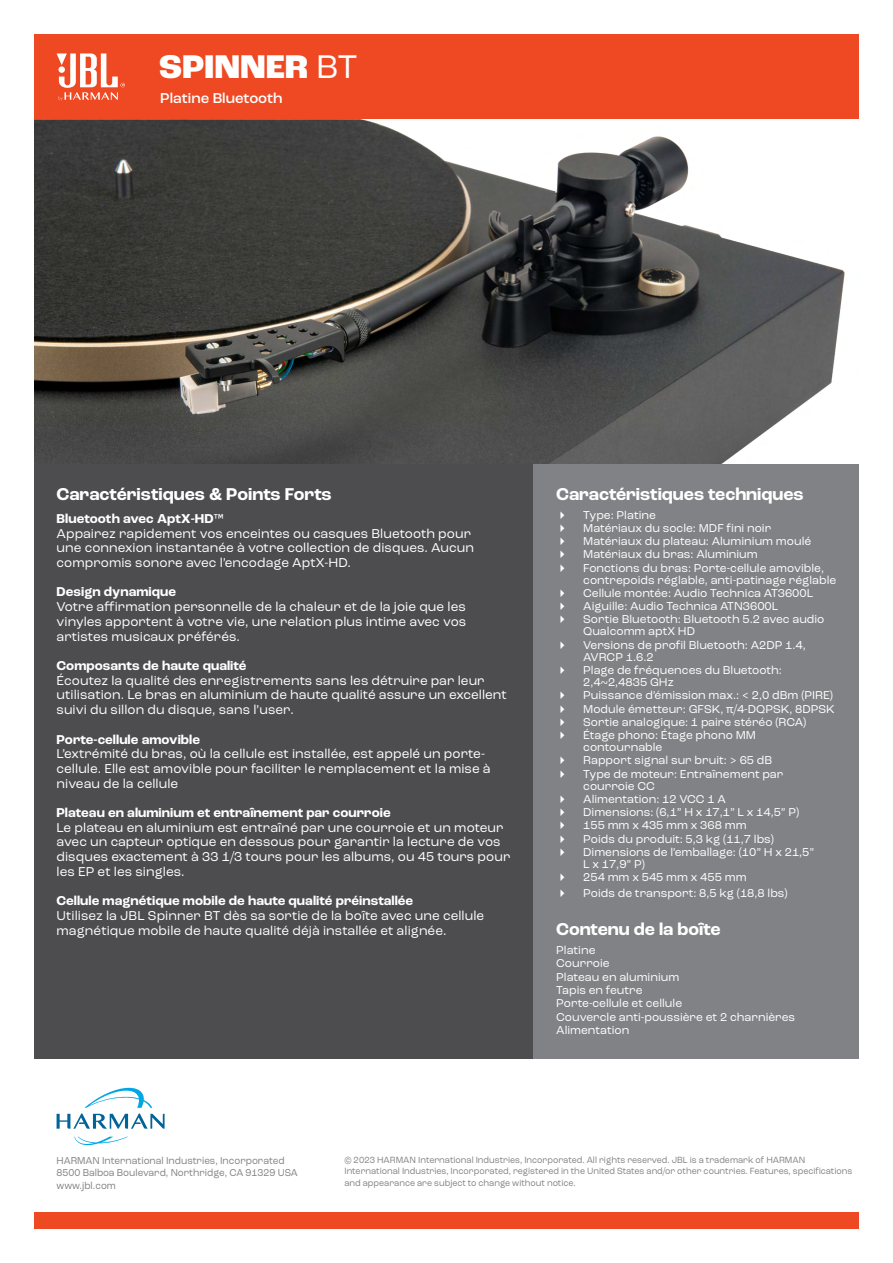
<style>
.page{position:relative;width:893px;height:1263px;background:#fff}
.page>*{position:absolute;margin:0;border:0;box-sizing:border-box;transform-origin:0 0}
.t1{font:800 34.5px "Roc Grotesk";color:#fff}
.t2{font:700 18px "Roc Grotesk";color:#fff}
.t3{font:500 15px "Roc Grotesk";color:#fff}
.t4{font:13.5px/14.7px "Roc Grotesk";letter-spacing:.005em;color:#fff}
.t5{font:700 13.5px "Roc Grotesk";letter-spacing:.005em;color:#fff}
.t6{font:12px/13.2px "Roc Grotesk";color:#fff}
.t7{font:10.5px/12.6px "Roc Grotesk";color:#808285;scale:.94 1}
.t8{font:9.45px/11.4px "Roc Grotesk";color:#808285;scale:.94 1}
.s1{font-weight:400}
</style>
<div class="page">
<div style="left:34px;top:1213px;width:825px;height:16px;background:#ef4923"></div>
<div style="left:34px;top:463px;width:500px;height:596px;background:#4d4d4f"></div>
<div style="left:534px;top:463px;width:325px;height:596px;background:#808285"></div>
<svg style="left:74px;top:1137px;width:54px;height:8px"></svg>
<svg style="left:57px;top:1087px;width:108px;height:42px"></svg>
<div style="left:34px;top:34px;width:825px;height:85px;background:#ef4923"></div>
<svg style="left:57px;top:53px;width:68px;height:48px"></svg>
<img style="left:34px;top:120px;width:811px;height:343px">
<h1 class="t1" style="left:159px;top:45px;width:200px">SPINNER <span class="s1">BT</span></h1>
<p class="t3" style="left:160px;top:89px;width:124px">Platine Bluetooth</p>
<h2 class="t2" style="left:57px;top:483px;width:277px">Caractéristiques &amp; Points Forts</h2>
<p class="t5" style="left:57px;top:510px;width:169px">Bluetooth avec AptX-HD™</p>
<p class="t4" style="left:57px;top:526px;width:419px">Appairez rapidement vos enceintes ou casques Bluetooth pour une connexion instantanée à votre collection de disques. Aucun compromis sonore avec l’encodage AptX-HD.</p>
<p class="t5" style="left:57px;top:584px;width:121px">Design dynamique</p>
<p class="t4" style="left:57px;top:599px;width:411px;text-align:justify">Votre affirmation personnelle de la chaleur et de la joie que les vinyles apportent à votre vie, une relation plus intime avec vos artistes musicaux préférés.</p>
<p class="t5" style="left:57px;top:657px;width:191px">Composants de haute qualité</p>
<p class="t4" style="left:57px;top:673px;width:452px">Écoutez la qualité des enregistrements sans les détruire par leur utilisation. Le bras en aluminium de haute qualité assure un excellent suivi du sillon du disque, sans l’user.</p>
<p class="t5" style="left:57px;top:731px;width:145px">Porte-cellule amovible</p>
<p class="t4" style="left:57px;top:746px;width:436px">L’extrémité du bras, où la cellule est installée, est appelé un porte&shy;cellule. Elle est amovible pour faciliter le remplacement et la mise à niveau de la cellule</p>
<p class="t5" style="left:57px;top:804px;width:336px">Plateau en aluminium et entraînement par courroie</p>
<p class="t4" style="left:57px;top:820px;width:455px">Le plateau en aluminium est entraîné par une courroie et un moteur avec un capteur optique en dessous pour garantir la lecture de vos disques exactement à 33 1/3 tours pour les albums, ou 45 tours pour les EP et les singles.</p>
<p class="t5" style="left:57px;top:892px;width:358px">Cellule magnétique mobile de haute qualité préinstallée</p>
<p class="t4" style="left:57px;top:908px;width:429px">Utilisez la JBL Spinner BT dès sa sortie de la boîte avec une cellule magnétique mobile de haute qualité déjà installée et alignée.</p>
<h2 class="t2" style="left:556px;top:483px;width:249px">Caractéristiques techniques</h2>
<p class="t6" style="left:583px;top:508px;width:242px">Type: Platine<br>Matériaux du socle: MDF fini noir<br>Matériaux du plateau: Aluminium moulé<br>Matériaux du bras: Aluminium<br>Fonctions du bras: Porte-cellule amovible,</p>
<p class="t6" style="left:583px;top:573px;width:255px">contrepoids réglable, anti-patinage réglable Cellule montée: Audio Technica AT3600L Aiguille: Audio Technica ATN3600L<br>Sortie Bluetooth: Bluetooth 5.2 avec audio</p>
<p class="t6" style="left:583px;top:625px;width:224px">Qualcomm aptX HD<br>Versions de profil Bluetooth: A2DP 1.4,</p>
<p class="t6" style="left:583px;top:650px;width:200px">AVRCP 1.6.2<br>Plage de fréquences du Bluetooth:</p>
<p class="t6" style="left:583px;top:675px;width:253px">2,4~2,4835 GHz<br>Puissance d’émission max.: &lt; 2,0 dBm (PIRE)<br>Module émetteur: GFSK, π/4-DQPSK, 8DPSK Sortie analogique: 1 paire stéréo (RCA)<br>Étage phono: Étage phono MM</p>
<p class="t6" style="left:583px;top:740px;width:202px">contournable<br>Rapport signal sur bruit: &gt; 65 dB<br>Type de moteur: Entraînement par</p>
<p class="t6" style="left:583px;top:779px;width:233px">courroie CC<br>Alimentation: 12 VCC 1 A<br>Dimensions: (6,1” H x 17,1” L x 14,5” P)<br>155 mm x 435 mm x 368 mm<br>Poids du produit: 5,3 kg (11,7 lbs)<br>Dimensions de l’emballage: (10” H x 21,5”</p>
<p class="t6" style="left:583px;top:857px;width:165px">L x 17,9” P)<br>254 mm x 545 mm x 455 mm</p>
<p class="t6" style="left:583px;top:886px;width:206px">Poids de transport: 8,5 kg (18,8 lbs)</p>
<h2 class="t2" style="left:556px;top:918px;width:166px">Contenu de la boîte</h2>
<p class="t6" style="left:556px;top:944px;width:240px">Platine<br>Courroie<br>Plateau en aluminium<br>Tapis en feutre<br>Porte-cellule et cellule<br>Couvercle anti-poussière et 2 charnières<br>Alimentation</p>
<p class="t7" style="left:57px;top:1154px;width:258px">HARMAN International Industries, Incorporated<br>8500 Balboa Boulevard, Northridge, CA 91329 USA www.jbl.com</p>
<p class="t8" style="left:344px;top:1154px;width:542px">© 2023 HARMAN International Industries, Incorporated. All rights reserved. JBL is a trademark of HARMAN<br>International Industries, Incorporated, registered in the United States and/or other countries. Features, specifications and appearance are subject to change without notice.</p>
</div>
